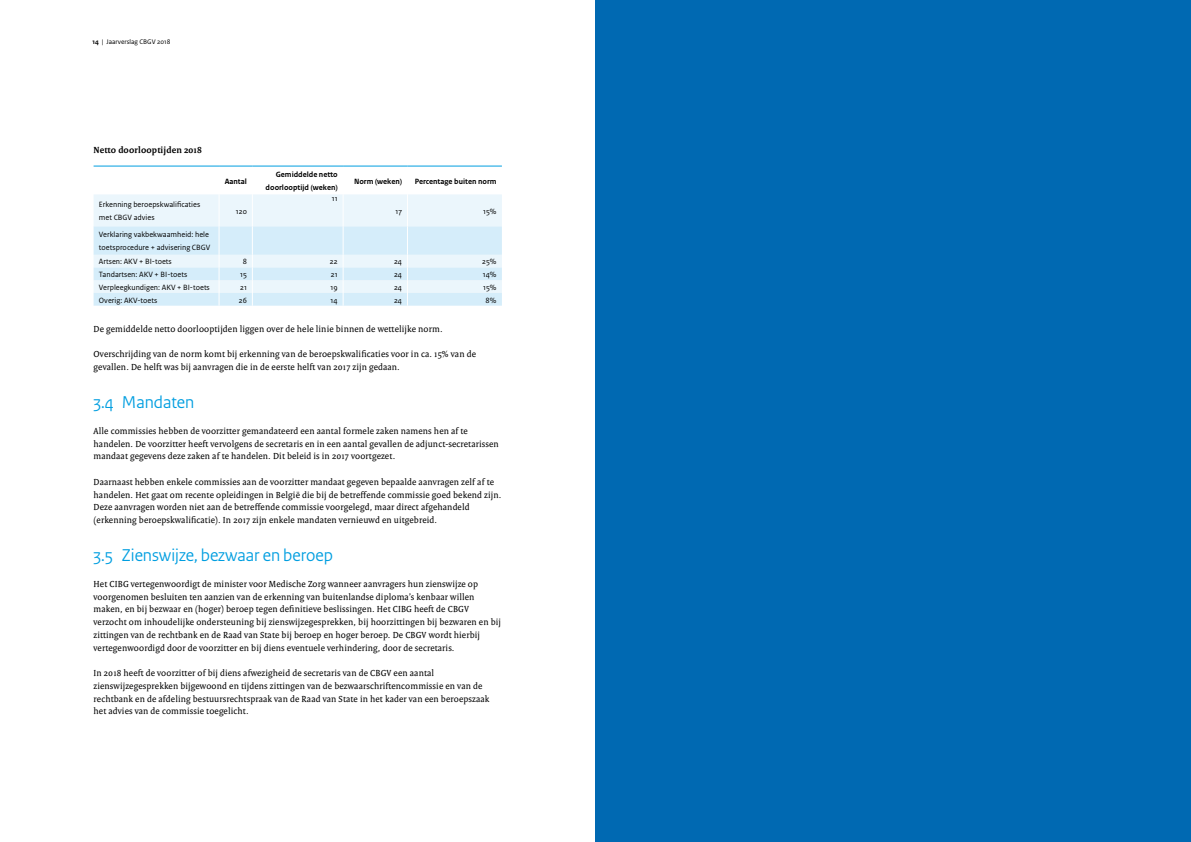
<style>
.page{position:relative;width:1191px;height:842px;background:#fff}
.page>*{position:absolute;margin:0;border:0;box-sizing:border-box;transform-origin:0 0}
.t1{font:18px "Rijksoverheid Sans Heading";color:#009ee0}
.t2{font:9.5px/12.8px "Rijksoverheid Serif";letter-spacing:.015em;color:#000}
.t3{font:700 9.5px "Rijksoverheid Serif";letter-spacing:.015em;color:#000}
.t4{font:8px/12.8px "Rijksoverheid Sans Text";color:#000}
.t5{font:700 8px/12.8px "Rijksoverheid Sans Text";color:#000;text-align:right}
.t6{font:7px "Rijksoverheid Sans Text";color:#000}
.s1{font-weight:700}
</style>
<div class="page">
<div style="left:94px;top:194px;width:408px;height:32px;background:#ebf6fc"></div>
<hr style="left:219px;top:194px;width:1px;height:32px;background:#fff">
<hr style="left:252px;top:194px;width:1px;height:32px;background:#fff">
<hr style="left:343px;top:194px;width:1px;height:32px;background:#fff">
<hr style="left:407px;top:194px;width:1px;height:32px;background:#fff">
<svg style="left:94px;top:226px;width:408px;height:80px;background:#dcf0fa"></svg>
<hr style="left:94px;top:166px;width:125px;height:1px;background:#009ee0">
<hr style="left:219px;top:166px;width:33px;height:1px;background:#009ee0">
<hr style="left:252px;top:166px;width:91px;height:1px;background:#009ee0">
<hr style="left:343px;top:166px;width:64px;height:1px;background:#009ee0">
<hr style="left:407px;top:166px;width:95px;height:1px;background:#009ee0">
<div style="left:595px;top:0;width:596px;height:842px;background:#0069b2"></div>
<p class="t6" style="left:93px;top:38px;width:79px"><span class="s1">14</span> | Jaarverslag CBGV 2018</p>
<p class="t3" style="left:94px;top:144px;width:110px">Netto doorlooptijden 2018</p>
<p class="t5" style="left:225px;top:175px;width:24px">Aantal</p>
<p class="t5" style="left:266px;top:168px;width:74px">Gemiddelde netto doorlooptijd (weken)</p>
<p class="t5" style="left:354px;top:175px;width:49px">Norm (weken)</p>
<p class="t5" style="left:415px;top:175px;width:83px">Percentage buiten norm</p>
<p class="t4" style="left:99px;top:198px;width:103px">Erkenning beroepskwalificaties met CBGV advies</p>
<p class="t4" style="left:236px;top:205px;width:13px">120</p>
<p class="t4" style="left:332px;top:192px;width:7px">11</p>
<p class="t4" style="left:395px;top:205px;width:8px">17</p>
<p class="t4" style="left:483px;top:205px;width:15px">15%</p>
<p class="t4" style="left:99px;top:229px;width:113px">Verklaring vakbekwaamheid: hele toetsprocedure + advisering CBGV</p>
<p class="t4" style="left:99px;top:255px;width:74px">Artsen: AKV + BI-toets</p>
<p class="t4" style="left:243px;top:255px;width:6px">8</p>
<p class="t4" style="left:330px;top:255px;width:9px">22</p>
<p class="t4" style="left:394px;top:255px;width:10px">24</p>
<p class="t4" style="left:482px;top:255px;width:16px">25%</p>
<p class="t4" style="left:99px;top:268px;width:90px">Tandartsen: AKV + BI-toets</p>
<p class="t4" style="left:240px;top:268px;width:8px">15</p>
<p class="t4" style="left:331px;top:268px;width:8px">21</p>
<p class="t4" style="left:394px;top:268px;width:10px">24</p>
<p class="t4" style="left:483px;top:268px;width:15px">14%</p>
<p class="t4" style="left:99px;top:281px;width:112px">Verpleegkundigen: AKV + BI-toets</p>
<p class="t4" style="left:240px;top:281px;width:8px">21</p>
<p class="t4" style="left:330px;top:281px;width:9px">19</p>
<p class="t4" style="left:394px;top:281px;width:10px">24</p>
<p class="t4" style="left:483px;top:281px;width:15px">15%</p>
<p class="t4" style="left:99px;top:294px;width:60px">Overig: AKV-toets</p>
<p class="t4" style="left:239px;top:294px;width:10px">26</p>
<p class="t4" style="left:331px;top:294px;width:9px">14</p>
<p class="t4" style="left:394px;top:294px;width:10px">24</p>
<p class="t4" style="left:485px;top:294px;width:12px">8%</p>
<p class="t2" style="left:94px;top:322px;width:350px">De gemiddelde netto doorlooptijden liggen over de hele linie binnen de wettelijke norm.</p>
<p class="t2" style="left:94px;top:348px;width:384px">Overschrijding van de norm komt bij erkenning van de beroepskwalificaties voor in ca. 15% van de gevallen. De helft was bij aanvragen die in de eerste helft van 2017 zijn gedaan.</p>
<h1 class="t1" style="left:94px;top:392px;width:102px">3.4 Mandaten</h1>
<p class="t2" style="left:94px;top:424px;width:407px">Alle commissies hebben de voorzitter gemandateerd een aantal formele zaken namens hen af te handelen. De voorzitter heeft vervolgens de secretaris en in een aantal gevallen de adjunct-secretarissen mandaat gegevens deze zaken af te handelen. Dit beleid is in 2017 voortgezet.</p>
<p class="t2" style="left:94px;top:475px;width:409px">Daarnaast hebben enkele commissies aan de voorzitter mandaat gegeven bepaalde aanvragen zelf af te handelen. Het gaat om recente opleidingen in België die bij de betreffende commissie goed bekend zijn.<br>Deze aanvragen worden niet aan de betreffende commissie voorgelegd, maar direct afgehandeld (erkenning beroepskwalificatie). In 2017 zijn enkele mandaten vernieuwd en uitgebreid.</p>
<h1 class="t1" style="left:94px;top:545px;width:241px">3.5 Zienswijze, bezwaar en beroep</h1>
<p class="t2" style="left:94px;top:577px;width:409px">Het CIBG vertegenwoordigt de minister voor Medische Zorg wanneer aanvragers hun zienswijze op voorgenomen besluiten ten aanzien van de erkenning van buitenlandse diploma’s kenbaar willen maken, en bij bezwaar en (hoger) beroep tegen definitieve beslissingen. Het CIBG heeft de CBGV verzocht om inhoudelijke ondersteuning bij zienswijzegesprekken, bij hoorzittingen bij bezwaren en bij zittingen van de rechtbank en de Raad van State bij beroep en hoger beroep. De CBGV wordt hierbij vertegenwoordigd door de voorzitter en bij diens eventuele verhindering, door de secretaris.</p>
<p class="t2" style="left:94px;top:667px;width:397px">In 2018 heeft de voorzitter of bij diens afwezigheid de secretaris van de CBGV een aantal zienswijzegesprekken bijgewoond en tijdens zittingen van de bezwaarschriftencommissie en van de rechtbank en de afdeling bestuursrechtspraak van de Raad van State in het kader van een beroepszaak het advies van de commissie toegelicht.</p>
</div>
